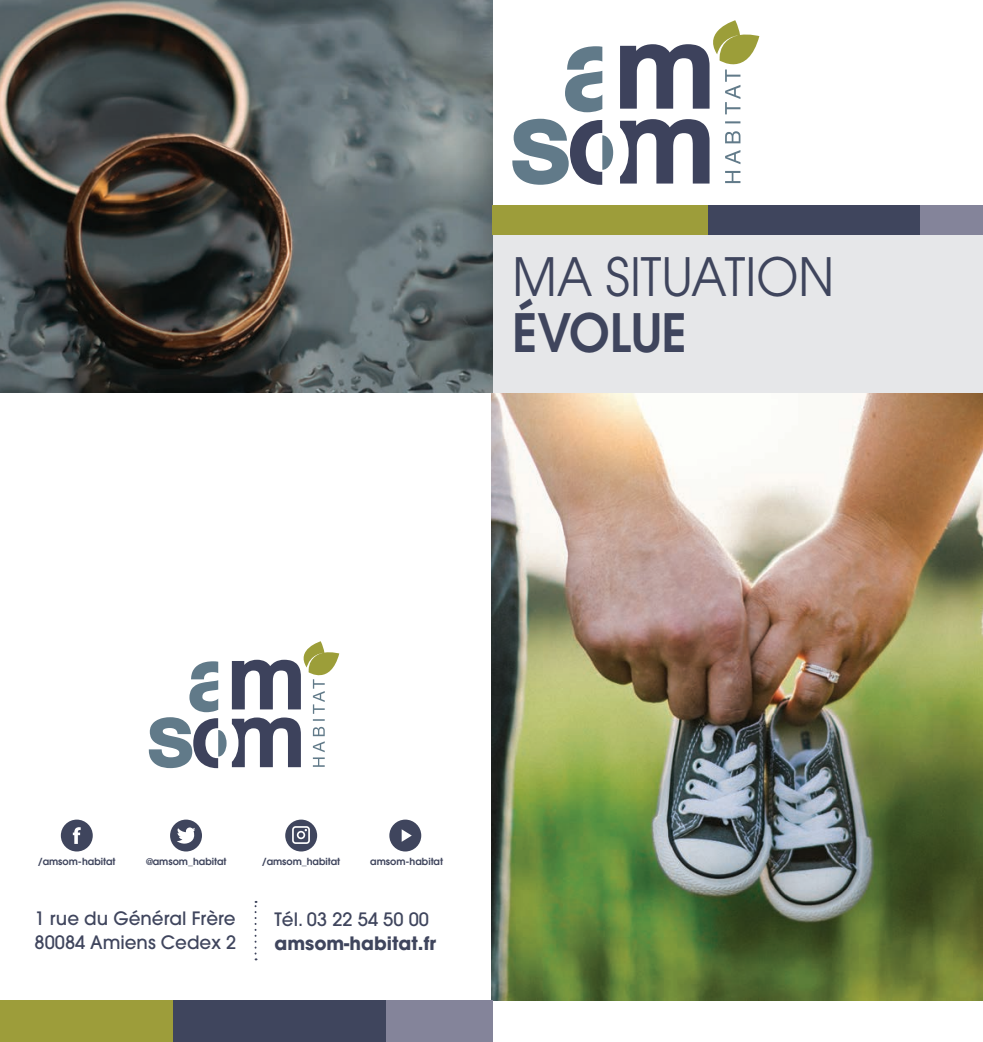
<style>
.page{position:relative;width:983px;height:1042px;background:#fff}
.page>*{position:absolute;margin:0;border:0;box-sizing:border-box;transform-origin:0 0}
.t1{font:52.5px "Avant Garde";color:#3f455d;scale:.92 1}
.t2{font:600 52.5px "Avant Garde";color:#3f455d;scale:.92 1}
.t3{font:500 18.38px/23.6px "Avant Garde";color:#3f455d}
.t4{font:700 18.38px "Avant Garde";color:#3f455d}
.t5{font:600 9.8px "Avant Garde";color:#3f455d}
</style>
<div class="page">
<img style="left:491px;top:392px;width:491px;height:608px">
<div style="left:0;top:1001px;width:173px;height:41px;background:#9d9d3a"></div>
<div style="left:173px;top:1000px;width:212px;height:42px;background:#3f455d"></div>
<div style="left:385px;top:1001px;width:107px;height:41px;background:#84849a"></div>
<img style="left:0;top:0;width:492px;height:392px">
<div style="left:493px;top:235px;width:489px;height:157px;background:#e6e7e9"></div>
<div style="left:492px;top:205px;width:216px;height:30px;background:#9d9d3a"></div>
<div style="left:708px;top:205px;width:212px;height:30px;background:#3f455d"></div>
<div style="left:920px;top:205px;width:62px;height:30px;background:#84849a"></div>
<svg style="left:565px;top:46px;width:37px;height:66px"></svg>
<svg style="left:512px;top:119px;width:101px;height:66px"></svg>
<svg style="left:620px;top:20px;width:139px;height:164px"></svg>
<svg style="left:254px;top:901px;width:2px;height:59px"></svg>
<div style="left:61px;top:819px;width:32px;height:32px;background:#3f455d;border-radius:50%"></div>
<svg style="left:73px;top:827px;width:8px;height:17px"></svg>
<div style="left:285px;top:819px;width:32px;height:32px;background:#3f455d;border-radius:50%"></div>
<svg style="left:292px;top:826px;width:18px;height:18px"></svg>
<div style="left:389px;top:819px;width:32px;height:32px;background:#3f455d;border-radius:50%"></div>
<svg style="left:401px;top:829px;width:10px;height:13px"></svg>
<div style="left:170px;top:819px;width:32px;height:32px;background:#3f455d;border-radius:50%"></div>
<svg style="left:177px;top:827px;width:18px;height:17px"></svg>
<svg style="left:149px;top:661px;width:77px;height:107px"></svg>
<svg style="left:232px;top:641px;width:107px;height:126px"></svg>
<h1 class="t1" style="left:512px;top:246px;width:351px">MA SITUATION</h1>
<h1 class="t2" style="left:512px;top:298px;width:191px">ÉVOLUE</h1>
<p class="t5" style="left:38px;top:855px;width:79px">/amsom-habitat</p>
<p class="t5" style="left:146px;top:855px;width:82px">@amsom_habitat</p>
<p class="t5" style="left:262px;top:855px;width:79px">/amsom_habitat</p>
<p class="t5" style="left:370px;top:855px;width:74px">amsom-habitat</p>
<h2 class="t3" style="left:34px;top:907px;width:203px">1 rue du Général Frère<br>80084 Amiens Cedex 2</h2>
<h2 class="t3" style="left:274px;top:907px;width:156px">Tél. 03 22 54 50 00</h2>
<h2 class="t4" style="left:274px;top:931px;width:163px">amsom-habitat.fr</h2>
</div>
